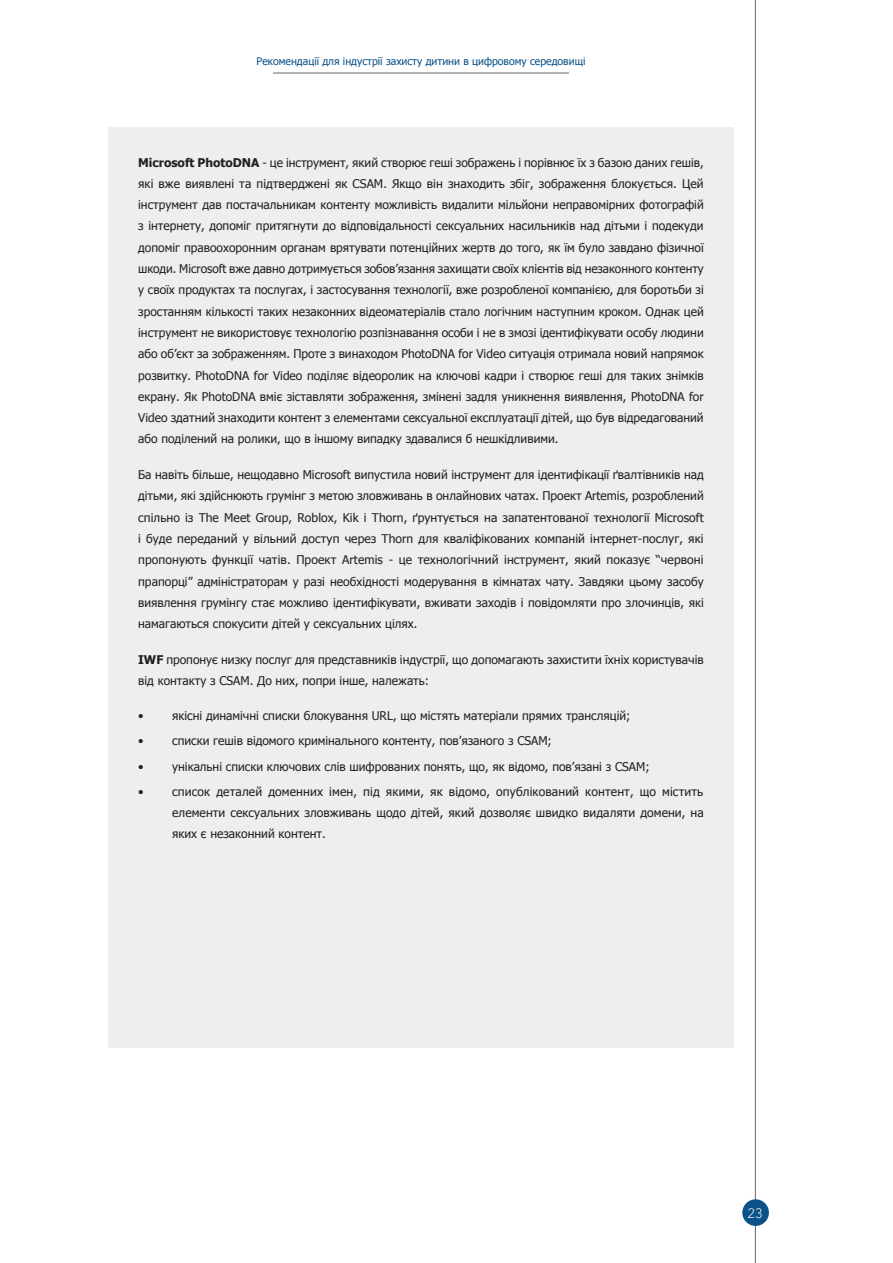
<style>
.page{position:relative;width:893px;height:1263px;background:#fff}
.page>*{position:absolute;margin:0;border:0;box-sizing:border-box;transform-origin:0 0}
.t1{font:300 13.5px "Avenir Next LT Pro";color:#fff}
.Bullet_list_1{font:12px/21.3px "Tahoma";color:#231f20;text-align:justify}
.t2{font:10.5px "Tahoma";color:#0a5288}
.s1{font-weight:700}
</style>
<div class="page">
<hr style="left:755px;top:0;width:1px;height:1263px;background:#67676a">
<div style="left:742px;top:1199px;width:27px;height:27px;background:#0a5288;border-radius:50%"></div>
<hr style="left:273px;top:73px;width:296px;height:1px;background:#67676a">
<div style="left:108px;top:128px;width:625px;height:920px;background:#eeeeef"></div>
<p class="t2" style="left:257px;top:54px;width:330px">Рекомендації для індустрії захисту дитини в цифровому середовищі</p>
<p class="Bullet_list_1" style="left:138px;top:151px;width:567px"><span class="s1">Microsoft PhotoDNA</span> - це інструмент, який створює геші зображень і порівнює їх з базою даних гешів, які вже виявлені та підтверджені як CSAM. Якщо він знаходить збіг, зображення блокується. Цей інструмент дав постачальникам контенту можливість видалити мільйони неправомірних фотографій з інтернету, допоміг притягнути до відповідальності сексуальних насильників над дітьми і подекуди допоміг правоохоронним органам врятувати потенційних жертв до того, як їм було завдано фізичної шкоди. Microsoft вже давно дотримується зобов’язання захищати своїх клієнтів від незаконного контенту у своїх продуктах та послугах, і застосування технології, вже розробленої компанією, для боротьби зі зростанням кількості таких незаконних відеоматеріалів стало логічним наступним кроком. Однак цей інструмент не використовує технологію розпізнавання особи і не в змозі ідентифікувати особу людини або об’єкт за зображенням. Проте з винаходом PhotoDNA for Video ситуація отримала новий напрямок розвитку. PhotoDNA for Video поділяє відеоролик на ключові кадри і створює геші для таких знімків екрану. Як PhotoDNA вміє зіставляти зображення, змінені задля уникнення виявлення, PhotoDNA for Video здатний знаходити контент з елементами сексуальної експлуатації дітей, що був відредагований або поділений на ролики, що в іншому випадку здавалися б нешкідливими.</p>
<p class="Bullet_list_1" style="left:138px;top:463px;width:567px">Ба навіть більше, нещодавно Microsoft випустила новий інструмент для ідентифікації ґвалтівників над дітьми, які здійснюють грумінг з метою зловживань в онлайнових чатах. Проект Artemis, розроблений спільно із The Meet Group, Roblox, Kik і Thorn, ґрунтується на запатентованої технології Microsoft і буде переданий у вільний доступ через Thorn для кваліфікованих компаній інтернет-послуг, які пропонують функції чатів. Проект Artemis - це технологічний інструмент, який показує “червоні прапорці” адміністраторам у разі необхідності модерування в кімнатах чату. Завдяки цьому засобу виявлення грумінгу стає можливо ідентифікувати, вживати заходів і повідомляти про злочинців, які намагаються спокусити дітей у сексуальних цілях.</p>
<p class="Bullet_list_1" style="left:138px;top:648px;width:567px"><span class="s1">IWF</span> пропонує низку послуг для представників індустрії, що допомагають захистити їхніх користувачів від контакту з CSAM. До них, попри інше, належать:</p>
<p class="Bullet_list_1" style="left:138px;top:705px;width:494px">• якісні динамічні списки блокування URL, що містять матеріали прямих трансляцій;</p>
<p class="Bullet_list_1" style="left:138px;top:730px;width:415px">• списки гешів відомого кримінального контенту, пов’язаного з CSAM;</p>
<p class="Bullet_list_1" style="left:138px;top:755px;width:513px">• унікальні списки ключових слів шифрованих понять, що, як відомо, пов’язані з CSAM;</p>
<p class="Bullet_list_1" style="left:172px;top:780px;width:533px;text-indent:-34px">• список деталей доменних імен, під якими, як відомо, опублікований контент, що містить елементи сексуальних зловживань щодо дітей, який дозволяє швидко видаляти домени, на яких є незаконний контент.</p>
<p class="t1" style="left:747px;top:1205px;width:17px">23</p>
</div>
